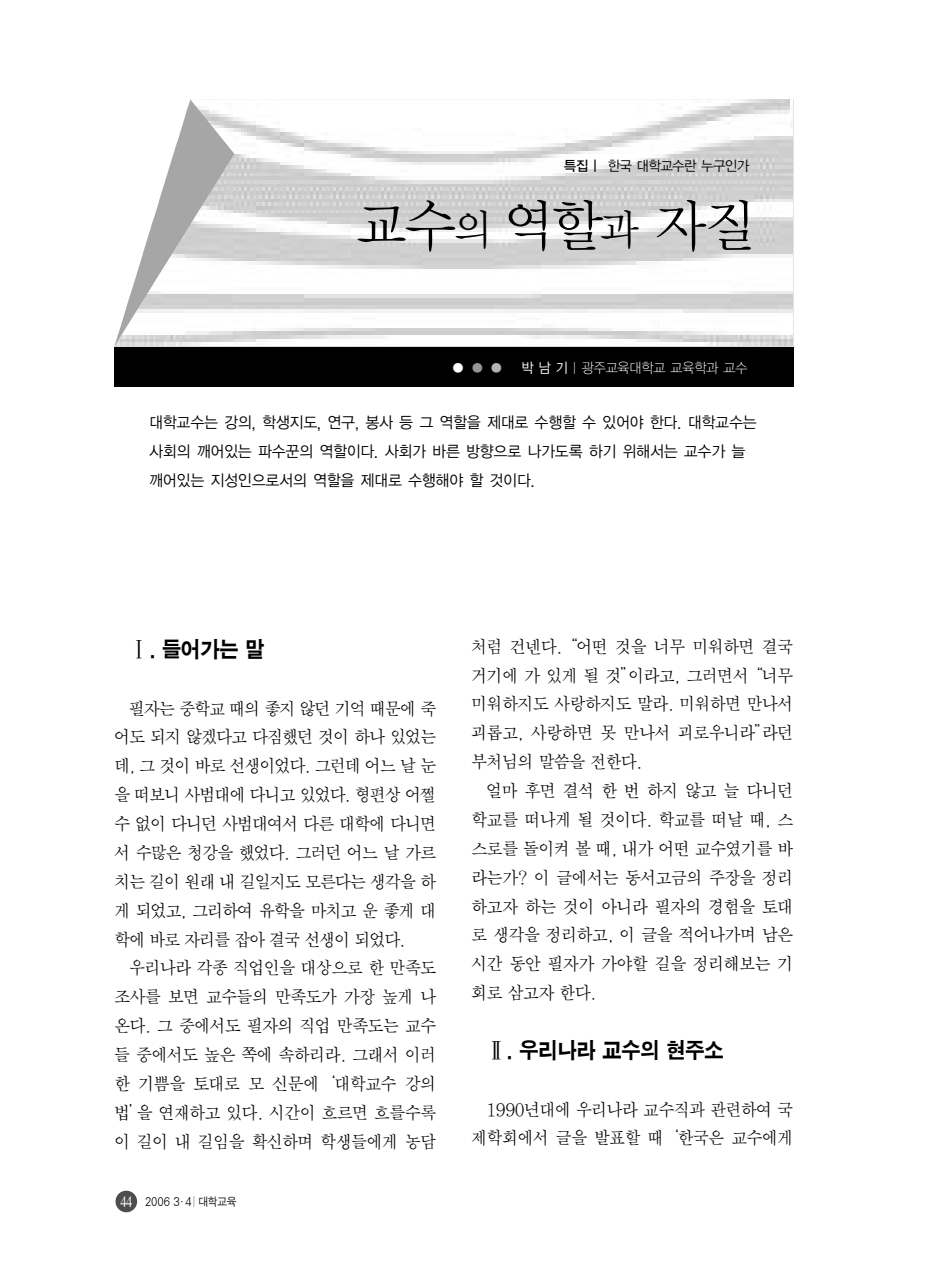
<style>
.page{position:relative;width:931px;height:1274px;background:#fff}
.page>*{position:absolute;margin:0;border:0;box-sizing:border-box;transform-origin:0 0}
.t1{font:56px "Y Mj O12";color:#000}
.t2{font:22.75px "SM Ago K";letter-spacing:-.07em;color:#000;scale:.9 1}
.t3{font:17.5px/28.9px "SM Amu";letter-spacing:-.065em;color:#000;text-align:right;scale:.94 1}
.t4{font:17.5px "SM Amu";letter-spacing:-.09em;color:#000;scale:.94 1}
.t5{font:17.5px "SM Amu";letter-spacing:.39em;color:#000;scale:.94 1}
.t6{font:15.75px/28.9px "YGO12";letter-spacing:-.07em;color:#000;scale:.94 1}
.t7{font:14px "YGO11";letter-spacing:-.105em;color:#fff;scale:.95 1}
.t8{font:14px "YGO12";letter-spacing:-.11em;color:#000;scale:.95 1}
.t9{font:11.38px "SM Ago J";letter-spacing:-.07em;color:#000;scale:.9 1}
.s1{font-family:"YGO13"}
.s2{font-size:42px}
.s3{font-family:"YGO13";color:#939598}
.s4{font-family:"YGO13";color:#b3b3b3}
.s5{font-family:"YGO12"}
.s6{font-family:"Times";font-size:15.75px;color:#fff}
</style>
<div class="page">
<div style="left:116px;top:1191px;width:21px;height:21px;background:#4d4d4d;border-radius:50%"></div>
<img style="left:235px;top:99px;width:558px;height:246px">
<svg style="left:114px;top:99px;width:121px;height:248px"></svg>
<div style="left:114px;top:347px;width:680px;height:40px;background:#000"></div>
<p class="t8" style="left:564px;top:159px;width:198px"><span class="s1">특집 |</span> 한국 대학교수란 누구인가</p>
<p class="t1" style="left:354px;top:200px;width:405px">교수<span class="s2">의</span> 역할<span class="s2">과</span> 자질</p>
<p class="t7" style="left:451px;top:361px;width:314px"><span class="s1">●</span> <span class="s3">●</span> <span class="s4">●</span> <span class="s5">박 남 기</span> | 광주교육대학교 교육학과 교수</p>
<p class="t6" style="left:149px;top:409px;width:649px">대학교수는 강의, 학생지도, 연구, 봉사 등 그 역할을 제대로 수행할 수 있어야 한다. 대학교수는 사회의 깨어있는 파수꾼의 역할이다. 사회가 바른 방향으로 나가도록 하기 위해서는 교수가 늘 깨어있는 지성인으로서의 역할을 제대로 수행해야 할 것이다.</p>
<p class="t2" style="left:129px;top:639px;width:153px">Ⅰ. 들어가는 말</p>
<p class="t4" style="left:129px;top:700px;width:329px">필자는 중학교 때의 좋지 않던 기억 때문에 죽</p>
<p class="t4" style="left:114px;top:729px;width:345px">어도 되지 않겠다고 다짐했던 것이 하나 있었는</p>
<p class="t4" style="left:114px;top:758px;width:345px">데, 그 것이 바로 선생이었다. 그런데 어느 날 눈</p>
<p class="t4" style="left:114px;top:787px;width:345px">을 떠보니 사범대에 다니고 있었다. 형편상 어쩔</p>
<p class="t4" style="left:114px;top:816px;width:345px">수 없이 다니던 사범대여서 다른 대학에 다니면</p>
<p class="t4" style="left:114px;top:845px;width:345px">서 수많은 청강을 했었다. 그러던 어느 날 가르</p>
<p class="t4" style="left:114px;top:874px;width:345px">치는 길이 원래 내 길일지도 모른다는 생각을 하</p>
<p class="t4" style="left:114px;top:903px;width:345px">게 되었고, 그리하여 유학을 마치고 운 좋게 대</p>
<p class="t4" style="left:114px;top:931px;width:312px">학에 바로 자리를 잡아 결국 선생이 되었다.</p>
<p class="t3" style="left:129px;top:955px;width:329px">우리나라 각종 직업인을 대상으로 한 만족도</p>
<p class="t3" style="left:114px;top:984px;width:345px">조사를 보면 교수들의 만족도가 가장 높게 나</p>
<p class="t3" style="left:114px;top:1013px;width:345px">온다. 그 중에서도 필자의 직업 만족도는 교수</p>
<p class="t3" style="left:114px;top:1041px;width:345px">들 중에서도 높은 쪽에 속하리라. 그래서 이러</p>
<p class="t3" style="left:114px;top:1070px;width:345px">한 기쁨을 토대로 모 신문에‘대학교수 강의</p>
<p class="t3" style="left:114px;top:1099px;width:345px">법’을 연재하고 있다. 시간이 흐르면 흐를수록</p>
<p class="t3" style="left:114px;top:1128px;width:345px">이 길이 내 길임을 확신하며 학생들에게 농담</p>
<p class="t9" style="left:121px;top:1197px;width:131px"><span class="s6">44</span> 2006 3₩4| 대학교육</p>
<p class="t3" style="left:471px;top:633px;width:345px">처럼 건넨다. “어떤 것을 너무 미워하면 결국</p>
<p class="t3" style="left:471px;top:662px;width:345px">거기에 가 있게 될 것”이라고, 그러면서“너무</p>
<p class="t3" style="left:471px;top:691px;width:345px">미워하지도 사랑하지도 말라. 미워하면 만나서</p>
<p class="t3" style="left:471px;top:720px;width:345px">괴롭고, 사랑하면 못 만나서 괴로우니라”라던</p>
<p class="t3" style="left:471px;top:749px;width:184px">부처님의 말씀을 전한다.</p>
<p class="t5" style="left:486px;top:783px;width:329px">얼마후면결석한번하지않고늘다니던</p>
<p class="t3" style="left:471px;top:806px;width:345px">학교를 떠나게 될 것이다. 학교를 떠날 때, 스</p>
<p class="t3" style="left:471px;top:835px;width:345px">스로를 돌이켜 볼 때, 내가 어떤 교수였기를 바</p>
<p class="t3" style="left:471px;top:864px;width:345px">라는가? 이 글에서는 동서고금의 주장을 정리</p>
<p class="t3" style="left:471px;top:893px;width:345px">하고자 하는 것이 아니라 필자의 경험을 토대</p>
<p class="t3" style="left:471px;top:922px;width:345px">로 생각을 정리하고, 이 글을 적어나가며 남은</p>
<p class="t3" style="left:471px;top:951px;width:345px">시간 동안 필자가 가야할 길을 정리해보는 기</p>
<p class="t3" style="left:471px;top:980px;width:135px">회로 삼고자 한다.</p>
<p class="t2" style="left:486px;top:1040px;width:266px">Ⅱ. 우리나라 교수의 현주소</p>
<p class="t3" style="left:471px;top:1096px;width:345px">1990년대에 우리나라 교수직과 관련하여 국 제학회에서 글을 발표할 때‘한국은 교수에게</p>
</div>
